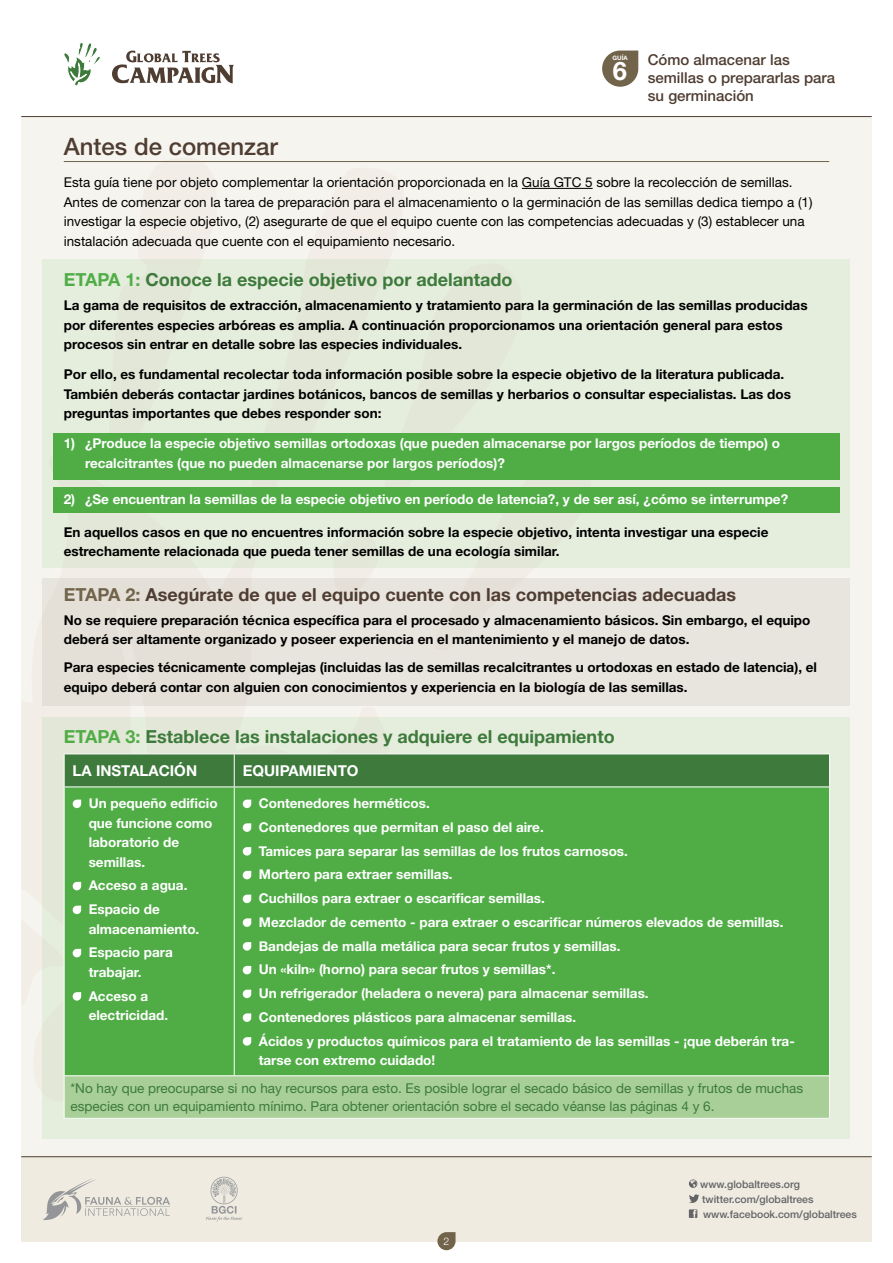
<style>
.page{position:relative;width:893px;height:1263px;background:#fff}
.page>*{position:absolute;margin:0;border:0;box-sizing:border-box;transform-origin:0 0}
.t1{font:700 25.5px "Helvetica Neue";color:#fff}
.t2{font:500 24px "Helvetica Neue";color:#4f3d32}
.t3{font:700 18px "Helvetica Neue";color:#3d7a3b}
.t4{font:700 18px "Helvetica Neue";color:#4f3d32}
.t5{font:500 15px/18px "Helvetica Neue";color:#4f3d32}
.t6{font:700 15px "Helvetica Neue";color:#fff}
.t7{font:700 13.5px/19.5px "Helvetica Neue";color:#000}
.t8{font:700 13.5px/23.7px "Helvetica Neue";color:#fff}
.t9{font:13.5px/19.5px "Helvetica Neue";color:#000}
.t10{font:13.5px/18px "Helvetica Neue";color:#3d7a3b}
.t11{font:500 10.5px/15px "Helvetica Neue";color:#636467}
.t12{font:300 10.5px "Helvetica Neue";color:#fff}
.t13{font:700 6.15px "Helvetica Neue";color:#fff}
.s1{color:#50ad46}
.s2{color:#71644b}
</style>
<div class="page">
<div style="left:21px;top:116px;width:851px;height:1043px;background:#f6f4ee"></div>
<div style="left:21px;top:1157px;width:851px;height:85px;background:#efebe0"></div>
<svg style="left:43px;top:1178px;width:127px;height:42px"></svg>
<hr style="left:21px;top:116px;width:851px;height:1px;background:#4f3d32">
<hr style="left:21px;top:1156px;width:851px;height:1px;background:#4f3d32">
<svg style="left:64px;top:43px;width:36px;height:43px"></svg>
<svg style="left:112px;top:51px;width:122px;height:32px"></svg>
<div style="left:43px;top:259px;width:807px;height:309px;background:#e5eddd"></div>
<div style="left:53px;top:433px;width:787px;height:46px;background:#50ad46"></div>
<div style="left:53px;top:487px;width:787px;height:26px;background:#50ad46"></div>
<div style="left:43px;top:578px;width:807px;height:128px;background:#e8e5de"></div>
<div style="left:43px;top:717px;width:807px;height:421px;background:#e5eddd"></div>
<hr style="left:64px;top:161px;width:765px;height:1px;background:#71644b">
<hr style="left:522px;top:188px;width:71px;height:1px;background:#000">
<div style="left:65px;top:754px;width:764px;height:32px;background:#3d7a3b"></div>
<div style="left:65px;top:787px;width:764px;height:288px;background:#50ad46"></div>
<div style="left:64px;top:1076px;width:766px;height:42px;background:#a8cf98"></div>
<hr style="left:64px;top:753px;width:170px;height:1px;background:#fff">
<hr style="left:64px;top:754px;width:1px;height:32px;background:#fff">
<hr style="left:234px;top:753px;width:596px;height:1px;background:#fff">
<hr style="left:234px;top:754px;width:1px;height:32px;background:#fff">
<hr style="left:829px;top:754px;width:1px;height:32px;background:#fff">
<hr style="left:64px;top:786px;width:170px;height:1px;background:#fff">
<hr style="left:64px;top:787px;width:1px;height:288px;background:#fff">
<hr style="left:234px;top:786px;width:596px;height:1px;background:#fff">
<hr style="left:234px;top:787px;width:1px;height:288px;background:#fff">
<hr style="left:829px;top:787px;width:1px;height:288px;background:#fff">
<hr style="left:64px;top:1075px;width:170px;height:1px;background:#fff">
<hr style="left:64px;top:1076px;width:1px;height:42px;background:#fff">
<hr style="left:234px;top:1075px;width:596px;height:1px;background:#fff">
<hr style="left:829px;top:1076px;width:1px;height:42px;background:#fff">
<hr style="left:64px;top:1118px;width:170px;height:1px;background:#fff">
<hr style="left:234px;top:1118px;width:596px;height:1px;background:#fff">
<svg style="left:73px;top:800px;width:8px;height:8px"></svg>
<svg style="left:73px;top:882px;width:8px;height:8px"></svg>
<svg style="left:73px;top:906px;width:8px;height:8px"></svg>
<svg style="left:73px;top:949px;width:8px;height:8px"></svg>
<svg style="left:73px;top:992px;width:8px;height:9px"></svg>
<svg style="left:243px;top:800px;width:8px;height:8px"></svg>
<svg style="left:243px;top:823px;width:8px;height:9px"></svg>
<svg style="left:243px;top:847px;width:8px;height:9px"></svg>
<svg style="left:243px;top:871px;width:8px;height:8px"></svg>
<svg style="left:243px;top:895px;width:8px;height:8px"></svg>
<svg style="left:243px;top:918px;width:8px;height:9px"></svg>
<svg style="left:243px;top:942px;width:8px;height:9px"></svg>
<svg style="left:243px;top:966px;width:8px;height:8px"></svg>
<svg style="left:243px;top:990px;width:8px;height:8px"></svg>
<svg style="left:243px;top:1013px;width:8px;height:9px"></svg>
<svg style="left:243px;top:1037px;width:8px;height:9px"></svg>
<svg style="left:437px;top:1232px;width:19px;height:18px"></svg>
<svg style="left:602px;top:51px;width:36px;height:36px"></svg>
<svg style="left:206px;top:1177px;width:36px;height:44px"></svg>
<svg style="left:689px;top:1179px;width:8px;height:9px"></svg>
<svg style="left:689px;top:1194px;width:10px;height:9px"></svg>
<svg style="left:689px;top:1209px;width:8px;height:9px"></svg>
<p class="t13" style="left:613px;top:54px;width:17px">GUÍA</p>
<h1 class="t1" style="left:613px;top:55px;width:16px">6</h1>
<p class="t5" style="left:648px;top:51px;width:189px">Cómo almacenar las semillas o prepararlas para su germinación</p>
<h2 class="t2" style="left:64px;top:132px;width:216px">Antes de comenzar</h2>
<p class="t9" style="left:64px;top:172px;width:750px">Esta guía tiene por objeto complementar la orientación proporcionada en la Guía GTC 5 sobre la recolección de semillas.<br>Antes de comenzar con la tarea de preparación para el almacenamiento o la germinación de las semillas dedica tiempo a (1) investigar la especie objetivo, (2) asegurarte de que el equipo cuente con las competencias adecuadas y (3) establecer una instalación adecuada que cuente con el equipamiento necesario.</p>
<h3 class="t3" style="left:64px;top:269px;width:450px"><span class="s1">Etapa 1:</span> Conoce la especie objetivo por adelantado</h3>
<p class="t7" style="left:64px;top:295px;width:745px">La gama de requisitos de extracción, almacenamiento y tratamiento para la germinación de las semillas producidas por diferentes especies arbóreas es amplia. A continuación proporcionamos una orientación general para estos procesos sin entrar en detalle sobre las especies individuales.</p>
<p class="t7" style="left:64px;top:364px;width:729px">Por ello, es fundamental recolectar toda información posible sobre la especie objetivo de la literatura publicada.<br>También deberás contactar jardines botánicos, bancos de semillas y herbarios o consultar especialistas. Las dos preguntas importantes que debes responder son:</p>
<p class="t8" style="left:85px;top:433px;width:697px;line-height:19.5px;text-indent:-21px">1) ¿Produce la especie objetivo semillas ortodoxas (que pueden almacenarse por largos períodos de tiempo) o recalcitrantes (que no pueden almacenarse por largos períodos)?</p>
<p class="t8" style="left:64px;top:487px;width:726px">2) ¿Se encuentran la semillas de la especie objetivo en período de latencia?, y de ser así, ¿cómo se interrumpe?</p>
<p class="t7" style="left:64px;top:522px;width:706px">En aquellos casos en que no encuentres información sobre la especie objetivo, intenta investigar una especie estrechamente relacionada que pueda tener semillas de una ecología similar.</p>
<h3 class="t4" style="left:64px;top:584px;width:674px"><span class="s2">Etapa 2:</span> Asegúrate de que el equipo cuente con las competencias adecuadas</h3>
<p class="t7" style="left:64px;top:610px;width:748px">No se requiere preparación técnica específica para el procesado y almacenamiento básicos. Sin embargo, el equipo deberá ser altamente organizado y poseer experiencia en el mantenimiento y el manejo de datos.</p>
<p class="t7" style="left:64px;top:657px;width:755px">Para especies técnicamente complejas (incluidas las de semillas recalcitrantes u ortodoxas en estado de latencia), el equipo deberá contar con alguien con conocimientos y experiencia en la biología de las semillas.</p>
<h3 class="t3" style="left:64px;top:726px;width:552px"><span class="s1">Etapa 3:</span> Establece las instalaciones y adquiere el equipamiento</h3>
<p class="t6" style="left:73px;top:762px;width:68px">La instalac</p>
<p class="t6" style="left:170px;top:762px;width:26px">ión</p>
<p class="t6" style="left:243px;top:762px;width:117px">Equipamiento</p>
<p class="t8" style="left:89px;top:793px;width:130px;line-height:19.5px">Un pequeño edificio que funcione como laboratorio de semillas.</p>
<p class="t8" style="left:89px;top:873px;width:100px">Acceso a agua.<br>Espacio de</p>
<p class="t8" style="left:89px;top:917px;width:112px">almacenamiento.<br>Espacio para</p>
<p class="t8" style="left:89px;top:960px;width:61px">trabajar.<br>Acceso a</p>
<p class="t8" style="left:89px;top:1003px;width:81px">electricidad.</p>
<p class="t8" style="left:259px;top:791px;width:538px">Contenedores herméticos.<br>Contenedores que permitan el paso del aire.<br>Tamices para separar las semillas de los frutos carnosos.<br>M ortero para extraer semillas.<br>Cuchillos para extraer o escarificar semillas.<br>Mezclador de cemento - para extraer o escarificar números elevados de semillas.<br>Bandejas de malla metálica para secar frutos y semillas.<br>Un «kiln» (horno) para secar frutos y semillas*.<br>Un refrigerador (heladera o nevera) para almacenar semillas.<br>Contenedores plásticos para almacenar semillas.<br>Ácidos y productos químicos para el tratamiento de las semillas - ¡que deberán tra-</p>
<p class="t8" style="left:259px;top:1048px;width:178px">tarse con extremo cuidado!</p>
<p class="t10" style="left:71px;top:1079px;width:734px">*No hay que preocuparse si no hay recursos para esto. Es posible lograr el secado básico de semillas y frutos de muchas especies con un equipamiento mínimo. Para obtener orientación sobre el secado véanse las páginas 4 y 6.</p>
<p class="t12" style="left:443px;top:1235px;width:7px">2</p>
<p class="t11" style="left:700px;top:1176px;width:158px">www.globaltrees.org twitter.com/globaltrees www.facebook.com/globaltrees</p>
</div>
